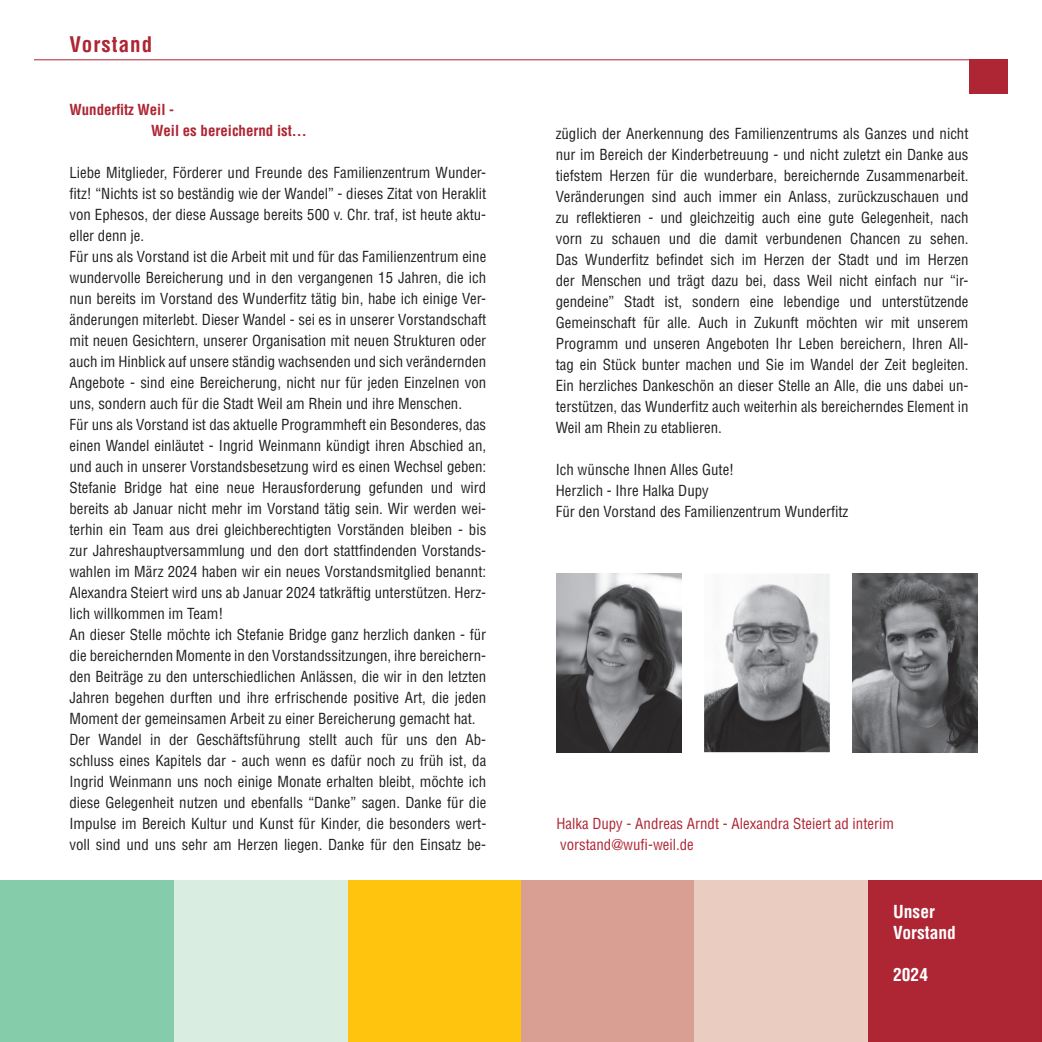
<style>
.page{position:relative;width:1042px;height:1042px;background:#fff}
.page>*{position:absolute;margin:0;border:0;box-sizing:border-box;transform-origin:0 0}
.t1{font:700 condensed 21px "Helvetica";letter-spacing:.05em;color:#ae2533}
.t2{font:700 condensed 17.5px/21px "Helvetica";color:#fff}
.t3{font:condensed 14.88px/21px "Helvetica";color:#231f20}
.t4{font:condensed 14.88px/21px "Helvetica";color:#ae2533}
.t5{font:700 condensed 14.88px/21px "Helvetica";color:#ae2533}
</style>
<div class="page">
<hr style="left:0;top:59px;width:1018px;height:1px;background:#ae2533">
<div style="left:969px;top:59px;width:49px;height:35px;background:#ae2533"></div>
<div style="left:347px;top:880px;width:174px;height:162px;background:#fec40e"></div>
<div style="left:0;top:880px;width:174px;height:162px;background:#85ccab"></div>
<div style="left:867px;top:880px;width:175px;height:162px;background:#ae2533"></div>
<div style="left:521px;top:880px;width:173px;height:162px;background:#d89f92"></div>
<div style="left:694px;top:880px;width:173px;height:162px;background:#ebccc1"></div>
<div style="left:174px;top:880px;width:173px;height:162px;background:#d9ede1"></div>
<div style="left:1008px;top:0;width:34px;height:865px;background:#fff"></div>
<div style="left:0;top:0;width:33px;height:823px;background:#fff"></div>
<img style="left:556px;top:573px;width:126px;height:179px">
<img style="left:704px;top:574px;width:126px;height:178px">
<img style="left:852px;top:573px;width:125px;height:179px">
<h1 class="t1" style="left:69px;top:31px;width:84px">Vorstand</h1>
<p class="t5" style="left:151px;top:99px;width:157px;text-indent:-82px">Wunderfitz Weil -<br>Weil es bereichernd ist...</p>
<p class="t3" style="left:69px;top:162px;width:418px">Liebe Mitglieder, Förderer und Freunde des Familienzentrum Wunder&shy;fitz! “Nichts ist so beständig wie der Wandel” - dieses Zitat von Heraklit von Ephesos, der diese Aussage bereits 500 v. Chr. traf, ist heute aktu&shy;eller denn je.<br>Für uns als Vorstand ist die Arbeit mit und für das Familienzentrum eine wundervolle Bereicherung und in den vergangenen 15 Jahren, die ich nun bereits im Vorstand des Wunderfitz tätig bin, habe ich einige Ver&shy;änderungen miterlebt. Dieser Wandel - sei es in unserer Vorstandschaft mit neuen Gesichtern, unserer Organisation mit neuen Strukturen oder auch im Hinblick auf unsere ständig wachsenden und sich verändernden Angebote - sind eine Bereicherung, nicht nur für jeden Einzelnen von uns, sondern auch für die Stadt Weil am Rhein und ihre Menschen.<br>Für uns als Vorstand ist das aktuelle Programmheft ein Besonderes, das einen Wandel einläutet - Ingrid Weinmann kündigt ihren Abschied an, und auch in unserer Vorstandsbesetzung wird es einen Wechsel geben:<br>Stefanie Bridge hat eine neue Herausforderung gefunden und wird bereits ab Januar nicht mehr im Vorstand tätig sein. Wir werden wei&shy;terhin ein Team aus drei gleichberechtigten Vorständen bleiben - bis zur Jahreshauptversammlung und den dort stattfindenden Vorstands&shy;wahlen im März 2024 haben wir ein neues Vorstandsmitglied benannt:<br>Alexandra Steiert wird uns ab Januar 2024 tatkräftig unterstützen. Herz&shy;lich willkommen im Team!<br>An dieser Stelle möchte ich Stefanie Bridge ganz herzlich danken - für die bereichernden Momente in den Vorstandssitzungen, ihre bereichern&shy;den Beiträge zu den unterschiedlichen Anlässen, die wir in den letzten Jahren begehen durften und ihre erfrischende positive Art, die jeden Moment der gemeinsamen Arbeit zu einer Bereicherung gemacht hat.<br>Der Wandel in der Geschäftsführung stellt auch für uns den Ab&shy;schluss eines Kapitels dar - auch wenn es dafür noch zu früh ist, da Ingrid Weinmann uns noch einige Monate erhalten bleibt, möchte ich diese Gelegenheit nutzen und ebenfalls “Danke” sagen. Danke für die Impulse im Bereich Kultur und Kunst für Kinder, die besonders wert&shy;voll sind und uns sehr am Herzen liegen. Danke für den Einsatz be-</p>
<p class="t3" style="left:556px;top:123px;width:414px;text-align:justify">züglich der Anerkennung des Familienzentrums als Ganzes und nicht nur im Bereich der Kinderbetreuung - und nicht zuletzt ein Danke aus tiefstem Herzen für die wunderbare, bereichernde Zusammenarbeit.<br>Veränderungen sind auch immer ein Anlass, zurückzuschauen und zu reflektieren - und gleichzeitig auch eine gute Gelegenheit, nach vorn zu schauen und die damit verbundenen Chancen zu sehen.<br>Das Wunderfitz befindet sich im Herzen der Stadt und im Herzen der Menschen und trägt dazu bei, dass Weil nicht einfach nur “ir&shy;gendeine” Stadt ist, sondern eine lebendige und unterstützende Gemeinschaft für alle. Auch in Zukunft möchten wir mit unserem Programm und unseren Angeboten Ihr Leben bereichern, Ihren All&shy;tag ein Stück bunter machen und Sie im Wandel der Zeit begleiten.<br>Ein herzliches Dankeschön an dieser Stelle an Alle, die uns dabei un&shy;terstützen, das Wunderfitz auch weiterhin als bereicherndes Element in Weil am Rhein zu etablieren.</p>
<p class="t3" style="left:556px;top:459px;width:294px">Ich wünsche Ihnen Alles Gute!<br>Herzlich - Ihre Halka Dupy<br>Für den Vorstand des Familienzentrum Wunderfitz</p>
<p class="t4" style="left:556px;top:813px;width:339px">Halka Dupy - Andreas Arndt - Alexandra Steiert ad interim vorstand@wufi-weil.de</p>
<p class="t2" style="left:893px;top:901px;width:64px">Unser<br>Vorstand</p>
<p class="t2" style="left:893px;top:964px;width:36px">2024</p>
</div>
